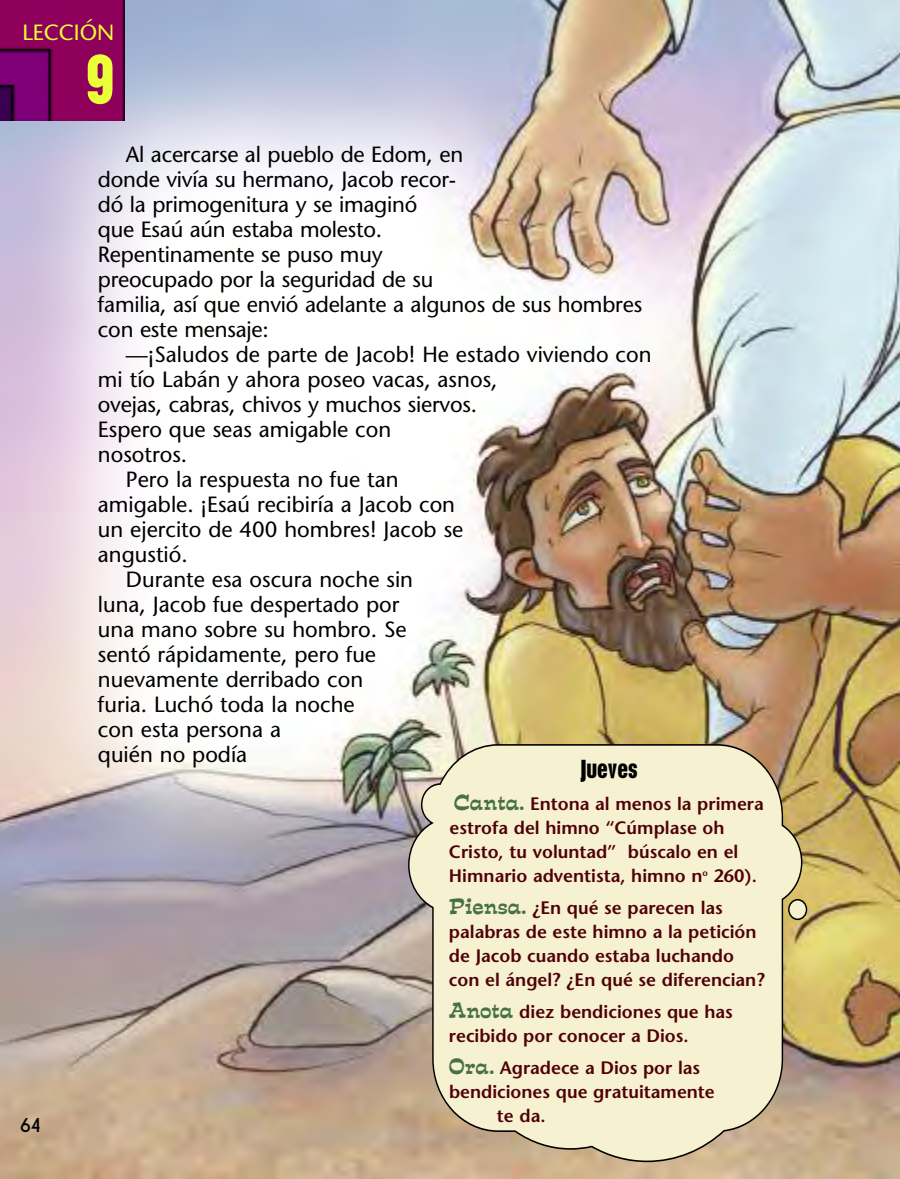
<style>
.page{position:relative;width:900px;height:1179px;background:#fff}
.page>*{position:absolute;margin:0;border:0;box-sizing:border-box;transform-origin:0 0}
.t1{font:700 condensed 64px "Placard";color:#ebff38}
.t2{font:700 condensed 24px "Placard";color:#000}
.t3{font:22px/25px "Stone Sans";color:#000}
.t4{font:22px "Stone Sans";color:#ebff38}
.t5{font:700 20px "New Garden";color:#000}
.t6{font:600 18px/24px "Stone Sans";color:#4f0008}
.s1{font-family:"Estro Font";font-weight:400;font-size:20px;color:#467141}
</style>
<div class="page">
<img style="left:0;top:0;width:900px;height:1179px">
<img style="left:0;top:0;width:124px;height:120px">
<svg style="left:408px;top:743px;width:395px;height:420px;background:#eae2c1"></svg>
<div style="left:789px;top:900px;width:18px;height:19px;background:#f6f1d0;border-radius:50%"></div>
<div style="left:788px;top:899px;width:19px;height:21px;border:2px solid #000;border-radius:50%"></div>
<p class="t4" style="left:22px;top:23px;width:94px">LECCIÓN</p>
<h1 class="t1" style="left:86px;top:55px;width:30px">9</h1>
<p class="t5" style="left:20px;top:1113px;width:22px">64</p>
<p class="t3" style="left:98px;top:144px;width:546px;text-indent:28px">Al acercarse al pueblo de Edom, en<br>donde vivía su hermano, Jacob recor-<br>dó la primogenitura y se imaginó<br>que Esaú aún estaba molesto.<br>Repentinamente se puso muy<br>preocupado por la seguridad de su<br>familia, así que envió adelante a algunos de sus hombres con este mensaje:</p>
<p class="t3" style="left:126px;top:344px;width:527px">—¡Saludos de parte de Jacob! He estado viviendo con</p>
<p class="t3" style="left:98px;top:369px;width:401px">mi tío Labán y ahora poseo vacas, asnos,</p>
<p class="t3" style="left:98px;top:394px;width:381px">ovejas, cabras, chivos y muchos siervos.</p>
<p class="t3" style="left:98px;top:419px;width:295px">Espero que seas amigable con</p>
<p class="t3" style="left:98px;top:444px;width:91px">nosotros.</p>
<p class="t3" style="left:126px;top:469px;width:274px">Pero la respuesta no fue tan</p>
<p class="t3" style="left:98px;top:494px;width:359px">amigable. ¡Esaú recibiría a Jacob con</p>
<p class="t3" style="left:98px;top:519px;width:367px">un ejercito de 400 hombres! Jacob se</p>
<p class="t3" style="left:98px;top:544px;width:91px">angustió.</p>
<p class="t3" style="left:126px;top:569px;width:289px">Durante esa oscura noche sin</p>
<p class="t3" style="left:98px;top:594px;width:303px">luna, Jacob fue despertado por</p>
<p class="t3" style="left:98px;top:619px;width:310px">una mano sobre su hombro. Se</p>
<p class="t3" style="left:98px;top:644px;width:280px">sentó rápidamente, pero fue</p>
<p class="t3" style="left:98px;top:669px;width:267px">nuevamente derribado con</p>
<p class="t3" style="left:98px;top:694px;width:258px">furia. Luchó toda la noche</p>
<p class="t3" style="left:98px;top:719px;width:185px">con esta persona a</p>
<p class="t3" style="left:98px;top:744px;width:151px">quién no podía</p>
<p class="t2" style="left:580px;top:760px;width:59px">Jueves</p>
<p class="t6" style="left:449px;top:794px;width:316px"><span class="s1">Canta.</span> Entona al menos la primera estrofa del himno “Cúmplase oh Cristo, tu voluntad” búscalo en el Himnario adventista, himno n<sup>o</sup> 260).</p>
<p class="t6" style="left:449px;top:898px;width:317px"><span class="s1">Piensa.</span> ¿En qué se parecen las palabras de este himno a la petición de Jacob cuando estaba luchando con el ángel? ¿En qué se diferencian?</p>
<p class="t6" style="left:449px;top:1002px;width:285px"><span class="s1">Anota</span> diez bendiciones que has recibido por conocer a Dios.</p>
<p class="t6" style="left:449px;top:1058px;width:253px"><span class="s1">Ora.</span> Agradece a Dios por las</p>
<p class="t6" style="left:449px;top:1082px;width:267px">bendiciones que gratuitamente</p>
<p class="t6" style="left:497px;top:1106px;width:50px">te da.</p>
</div>
